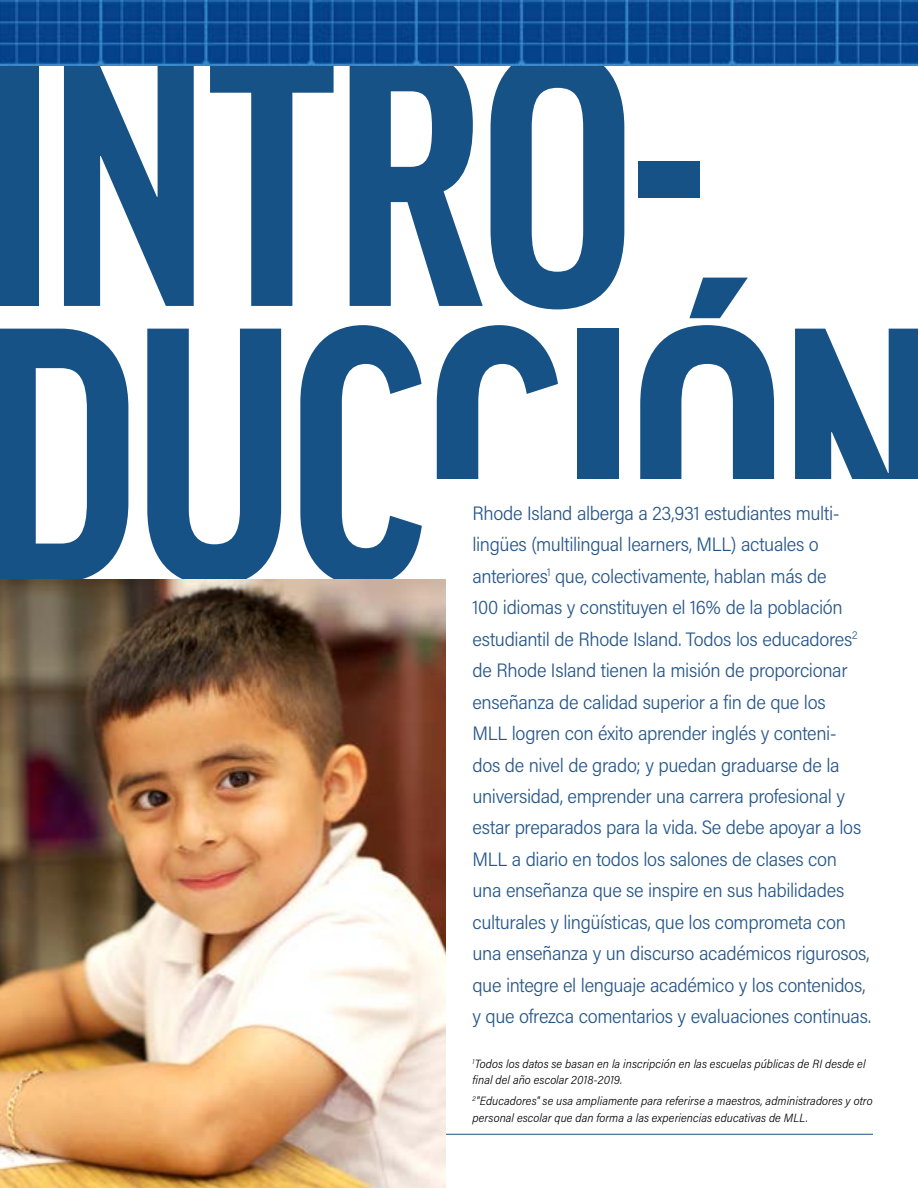
<style>
.page{position:relative;width:918px;height:1188px;background:#fff}
.page>*{position:absolute;margin:0;border:0;box-sizing:border-box;transform-origin:0 0}
.t1{font:700 condensed 349.5px/276.1px "Good Pro";letter-spacing:-.02em;color:#175286;scale:.95 1}
.t2{font:300 19.5px/31.5px "Acumin Pro Semi Cond";letter-spacing:-.02em;color:#255689}
.t3{font:italic 300 12px/16.5px "Acumin Pro Semi Cond";letter-spacing:.005em;color:#000101}
</style>
<div class="page">
<hr style="left:66px;top:1134px;width:807px;height:1px;background:#175286">
<img style="left:0;top:579px;width:446px;height:609px">
<img style="left:0;top:0;width:918px;height:65px">
<h1 class="t1" style="left:-22px;top:43px;width:1016px">INTRO-<br>DUCCIÓN</h1>
<p class="t2" style="left:472px;top:496px;width:400px">Rhode Island alberga a 23,931 estudiantes multi&shy;lingües (multilingual learners, MLL) actuales o anteriores<sup>1</sup> que, colectivamente, hablan más de<br>100 idiomas y constituyen el 16% de la población estudiantil de Rhode Island. Todos los educadores<sup>2 </sup>de Rhode Island tienen la misión de proporcionar enseñanza de calidad superior a fin de que los<br>MLL logren con éxito aprender inglés y conteni-<br>dos de nivel de grado; y puedan graduarse de la universidad, emprender una carrera profesional y estar preparados para la vida. Se debe apoyar a los MLL a diario en todos los salones de clases con<br>una enseñanza que se inspire en sus habilidades culturales y lingüísticas, que los comprometa con una enseñanza y un discurso académicos rigurosos, que integre el lenguaje académico y los contenidos, y que ofrezca comentarios y evaluaciones continuas.</p>
<p class="t3" style="left:472px;top:1055px;width:395px"><sup>1</sup>Todos los datos se basan en la inscripción en las escuelas públicas de RI desde el final del año escolar 2018-2019.</p>
<p class="t3" style="left:472px;top:1092px;width:402px"><sup>2</sup>"Educadores" se usa ampliamente para referirse a maestros, administradores y otro personal escolar que dan forma a las experiencias educativas de MLL.</p>
</div>
